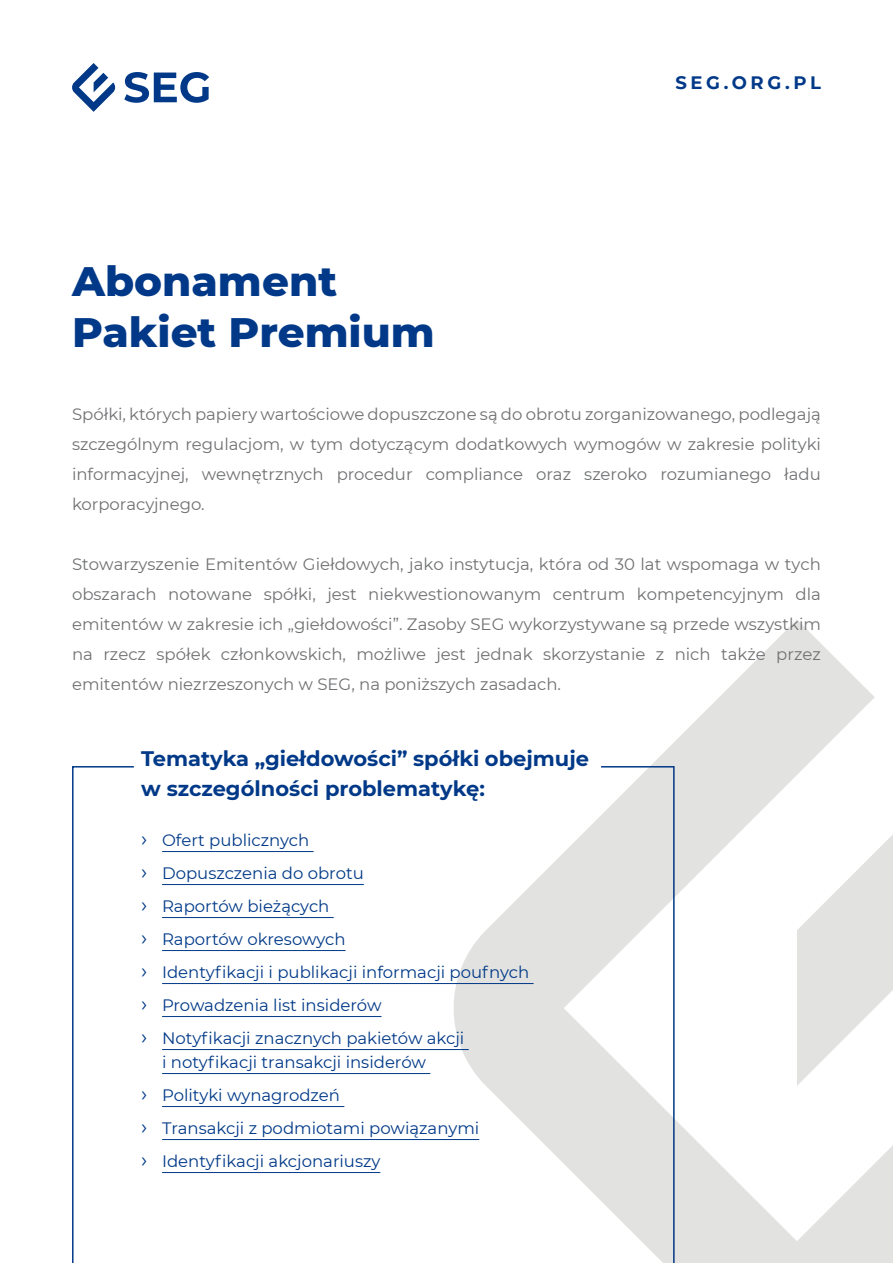
<style>
.page{position:relative;width:893px;height:1263px;background:#fff}
.page>*{position:absolute;margin:0;border:0;box-sizing:border-box;transform-origin:0 0}
.t1{font:800 42px/50.4px "Montserrat";color:#013988}
.t2{font:700 21px/30px "Montserrat";color:#013988}
.t3{font:700 18px "Montserrat";letter-spacing:.2em;color:#013988}
.Paragraph{font:16.5px/30px "Montserrat";color:#707173;text-align:justify}
.t4{font:16.5px/24px "Montserrat";color:#013988}
.s1{font-size:21px}
</style>
<div class="page">
<svg style="left:652px;top:620px;width:240px;height:643px"></svg>
<svg style="left:124px;top:72px;width:85px;height:31px"></svg>
<svg style="left:72px;top:63px;width:44px;height:49px"></svg>
<svg style="left:72px;top:765px;width:603px;height:498px"></svg>
<hr style="left:162px;top:851px;width:151px;height:1px;background:#013988">
<hr style="left:162px;top:884px;width:202px;height:1px;background:#013988">
<hr style="left:162px;top:917px;width:171px;height:1px;background:#013988">
<hr style="left:162px;top:950px;width:183px;height:1px;background:#013988">
<hr style="left:162px;top:983px;width:371px;height:1px;background:#013988">
<hr style="left:162px;top:1016px;width:219px;height:1px;background:#013988">
<hr style="left:162px;top:1049px;width:306px;height:1px;background:#013988">
<hr style="left:162px;top:1073px;width:268px;height:1px;background:#013988">
<hr style="left:162px;top:1106px;width:182px;height:1px;background:#013988">
<hr style="left:162px;top:1139px;width:317px;height:1px;background:#013988">
<hr style="left:162px;top:1172px;width:218px;height:1px;background:#013988">
<h1 class="t1" style="left:72px;top:254px;width:364px">Abonament<br>Pakiet Premium</h1>
<p class="t3" style="left:675px;top:70px;width:147px">SEG.ORG.PL</p>
<p class="Paragraph" style="left:72px;top:399px;width:750px">Spółki, których papiery wartościowe dopuszczone są do obrotu zorganizowanego, podlegają szczególnym regulacjom, w tym dotyczącym dodatkowych wymogów w zakresie polityki informacyjnej, wewnętrznych procedur compliance oraz szeroko rozumianego ładu korporacyjnego.</p>
<p class="Paragraph" style="left:72px;top:549px;width:750px">Stowarzyszenie Emitentów Giełdowych, jako instytucja, która od 30 lat wspomaga w tych obszarach notowane spółki, jest niekwestionowanym centrum kompetencyjnym dla emitentów w zakresie ich „giełdowości”. Zasoby SEG wykorzystywane są przede wszystkim na rzecz spółek członkowskich, możliwe jest jednak skorzystanie z nich także przez emitentów niezrzeszonych w SEG, na poniższych zasadach.</p>
<h2 class="t2" style="left:141px;top:742px;width:449px">Tematyka „giełdowości” spółki obejmuje w szczególności problematykę:</h2>
<p class="t4" style="left:141px;top:827px;width:170px"><span class="s1">›</span> Ofert publicznych</p>
<p class="t4" style="left:141px;top:860px;width:224px"><span class="s1">›</span> Dopuszczenia do obrotu</p>
<p class="t4" style="left:141px;top:893px;width:190px"><span class="s1">›</span> Raportów bieżących</p>
<p class="t4" style="left:141px;top:926px;width:206px"><span class="s1">›</span> Raportów okresowych</p>
<p class="t4" style="left:141px;top:959px;width:389px"><span class="s1">›</span> Identyfikacji i publikacji informacji poufnych</p>
<p class="t4" style="left:141px;top:992px;width:242px"><span class="s1">›</span> Prowadzenia list insiderów</p>
<p class="t4" style="left:162px;top:1025px;width:304px;text-indent:-21px"><span class="s1">›</span> Notyfikacji znacznych pakietów akcji i notyfikacji transakcji insiderów</p>
<p class="t4" style="left:141px;top:1082px;width:200px"><span class="s1">›</span> Polityki wynagrodzeń</p>
<p class="t4" style="left:141px;top:1115px;width:340px"><span class="s1">›</span> Transakcji z podmiotami powiązanymi</p>
<p class="t4" style="left:141px;top:1148px;width:241px"><span class="s1">›</span> Identyfikacji akcjonariuszy</p>
</div>
